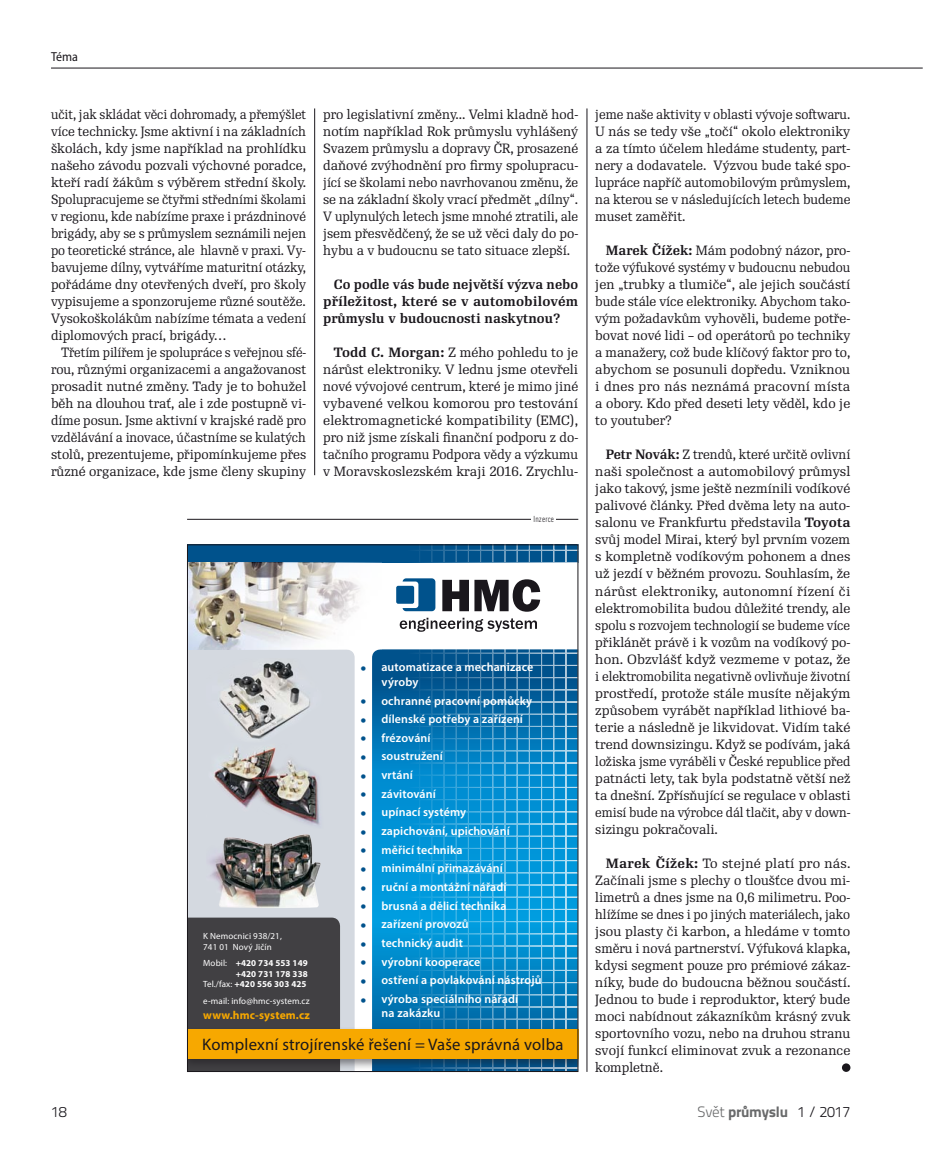
<style>
.page{position:relative;width:927px;height:1174px;background:#fff}
.page>*{position:absolute;margin:0;border:0;box-sizing:border-box;transform-origin:0 0}
.t1{font:16.65px "Myriad Pro";letter-spacing:.01em;color:#1a171c}
.t2{font:800 15px "Titillium Text 22 L";letter-spacing:-.02em;color:#696a6b}
.t3{font:300 15px "Titillium Text 22 L";color:#1a171c}
.t4{font:13.05px/17px "Re Public";color:#1a171c;text-align:justify}
.t5{font:13.05px/17px "Re Public";color:#1a171c;text-align:justify;scale:.96 1}
.t6{font:13.05px/17px "Re Public";color:#1a171c;text-align:justify;scale:.93 1}
.t7{font:13.05px/17px "Re Public";color:#1a171c;text-align:justify;scale:.95 1}
.t8{font:700 13.05px/17px "Re Public";color:#1a171c;text-align:justify}
.t9{font:semi-condensed 13.05px "Myriad Pro";color:#1a171c}
.t10{font:600 12px/14.4px "Myriad Pro";letter-spacing:.01em;color:#fff}
.t11{font:700 11.55px "Myriad Pro";letter-spacing:.01em;color:#f7a800}
.t12{font:9px/10.8px "Myriad Pro";letter-spacing:.01em;color:#fff}
.t13{font:700 9px/10.8px "Myriad Pro";letter-spacing:.01em;color:#fff;text-align:right}
.t14{font:300 condensed 9px "DIN Next LT Pro";letter-spacing:.02em;color:#1a171c}
.s1{font-weight:700}
.s2{font-weight:400;font-size:21px;color:#00528c}
.s3{font-weight:400}
.s4{font-weight:300}
.s5{font-weight:300;color:#1a171c}
</style>
<div class="page">
<hr style="left:51px;top:68px;width:872px;height:1px;background:#1a171c">
<div style="left:842px;top:1063px;width:8px;height:8px;background:#1a171c;border-radius:50%"></div>
<hr style="left:314px;top:108px;width:1px;height:367px;background:#1a171c">
<hr style="left:587px;top:108px;width:1px;height:963px;background:#1a171c">
<div style="left:189px;top:649px;width:166px;height:376px;background:#d4d9e0"></div>
<div style="left:187px;top:544px;width:391px;height:18px;background:#00528c"></div>
<div style="left:189px;top:917px;width:151px;height:108px;background:#414043"></div>
<svg style="left:372px;top:649px;width:35px;height:376px;background:#0181c2"></svg>
<svg style="left:400px;top:618px;width:137px;height:14px"></svg>
<svg style="left:442px;top:579px;width:98px;height:32px"></svg>
<svg style="left:396px;top:578px;width:39px;height:33px"></svg>
<svg style="left:407px;top:649px;width:169px;height:376px;background:#158bc6"></svg>
<svg style="left:407px;top:546px;width:169px;height:17px"></svg>
<img style="left:189px;top:562px;width:193px;height:87px">
<img style="left:206px;top:658px;width:121px;height:170px">
<img style="left:206px;top:831px;width:121px;height:80px">
<div style="left:187px;top:1025px;width:391px;height:46px;background:#1a171c;opacity:.5"></div>
<div style="left:187px;top:1029px;width:391px;height:30px;background:#f7a800"></div>
<hr style="left:187px;top:519px;width:391px;height:1px;background:#1a171c">
<div style="left:531px;top:510px;width:25px;height:17px;background:#fff"></div>
<p class="t9" style="left:51px;top:49px;width:28px">Téma</p>
<p class="t6" style="left:51px;top:106px;width:276px">učit, jak skládat věci dohromady, a přemýšlet více technicky. Jsme aktivní i na základních školách, kdy jsme například na prohlídku našeho závodu pozvali výchovné poradce, kteří radí žákům s výběrem střední školy.<br>Spolupracujeme se čtyřmi středními školami v regionu, kde nabízíme praxe i prázdninové brigády, aby se s průmyslem seznámili nejen po teoretické stránce, ale hlavně v praxi. Vy&shy;bavujeme dílny, vytváříme maturitní otázky, pořádáme dny otevřených dveří, pro školy vypisujeme a sponzorujeme různé soutěže.<br>Vysokoškolákům nabízíme témata a vedení diplomových prací, brigády…</p>
<p class="t6" style="left:51px;top:344px;width:276px;text-indent:11px">Třetím pilířem je spolupráce s veřejnou sfé&shy;rou, různými organizacemi a angažovanost prosadit nutné změny. Tady je to bohužel běh na dlouhou trať, ale i zde postupně vi&shy;díme posun. Jsme aktivní v krajské radě pro vzdělávání a inovace, účastníme se kulatých stolů, prezentujeme, připomínkujeme přes různé organizace, kde jsme členy skupiny</p>
<p class="t4" style="left:323px;top:106px;width:257px">pro legislativní změny... Velmi kladně hod&shy;notím například Rok průmyslu vyhlášený Svazem průmyslu a dopravy ČR, prosazené daňové zvýhodnění pro firmy spolupracu&shy;jící se školami nebo navrhovanou změnu, že se na základní školy vrací předmět „dílny“.<br>V uplynulých letech jsme mnohé ztratili, ale jsem přesvědčený, že se už věci daly do po&shy;hybu a v budoucnu se tato situace zlepší.</p>
<p class="t8" style="left:323px;top:276px;width:257px;text-indent:11px">Co podle vás bude největší výzva nebo příležitost, které se v automobilovém průmyslu v budoucnosti naskytnou?</p>
<p class="t4" style="left:323px;top:344px;width:257px;text-indent:11px"><span class="s1">Todd C. Morgan:</span> Z mého pohledu to je nárůst elektroniky. V lednu jsme otevřeli nové vývojové centrum, které je mimo jiné vybavené velkou komorou pro testování elektromagnetické kompatibility (EMC), pro niž jsme získali finanční podporu z do&shy;tačního programu Podpora vědy a výzkumu v Moravskoslezském kraji 2016. Zrychlu-</p>
<p class="t14" style="left:533px;top:513px;width:22px">Inzerce</p>
<p class="t10" style="left:382px;top:660px;width:153px;text-indent:-21px"><span class="s2">•</span> automatizace a mechanizace výroby</p>
<p class="t10" style="left:360px;top:693px;width:173px"><span class="s2">•</span> ochranné pracovní pomůcky</p>
<p class="t10" style="left:360px;top:711px;width:164px"><span class="s2">•</span> dílenské potřeby a zařízení</p>
<p class="t10" style="left:360px;top:730px;width:72px"><span class="s2">•</span> frézování</p>
<p class="t10" style="left:360px;top:749px;width:84px"><span class="s2">•</span> soustružení</p>
<p class="t10" style="left:360px;top:767px;width:54px"><span class="s2">•</span> vrtání</p>
<p class="t10" style="left:360px;top:786px;width:77px"><span class="s2">•</span> závitování</p>
<p class="t10" style="left:360px;top:805px;width:107px"><span class="s2">•</span> upínací systémy</p>
<p class="t10" style="left:360px;top:823px;width:151px"><span class="s2">•</span> zapichování, upichování</p>
<p class="t10" style="left:360px;top:842px;width:104px"><span class="s2">•</span> měřicí technika</p>
<p class="t10" style="left:360px;top:861px;width:144px"><span class="s2">•</span> minimální přimazávání</p>
<p class="t10" style="left:360px;top:879px;width:148px"><span class="s2">•</span> ruční a montážní nářadí</p>
<p class="t10" style="left:360px;top:898px;width:148px"><span class="s2">•</span> brusná a dělicí technika</p>
<p class="t10" style="left:360px;top:917px;width:110px"><span class="s2">•</span> zařízení provozů</p>
<p class="t10" style="left:360px;top:935px;width:104px"><span class="s2">•</span> technický audit</p>
<p class="t10" style="left:360px;top:954px;width:122px"><span class="s2">•</span> výrobní kooperace</p>
<p class="t10" style="left:360px;top:972px;width:183px"><span class="s2">•</span> ostření a povlakování nástrojů</p>
<p class="t10" style="left:382px;top:991px;width:138px;text-indent:-21px"><span class="s2">•</span> výroba speciálního nářadí na zakázku</p>
<p class="t12" style="left:203px;top:930px;width:80px">K Nemocnici 938/21,<br>741 01 Nový Jičín</p>
<p class="t13" style="left:203px;top:957px;width:106px"><span class="s3">Mobil:</span> +420 734 553 149 +420 731 178 338<br><span class="s3">Tel./fax:</span> +420 556 303 425</p>
<p class="t12" style="left:203px;top:995px;width:108px">e-mail: info@hmc-system.cz</p>
<p class="t11" style="left:203px;top:1007px;width:108px">www.hmc-system.cz</p>
<p class="t1" style="left:202px;top:1033px;width:363px">Komplexní strojírenské řešení = Vaše správná volba</p>
<p class="t7" style="left:595px;top:106px;width:270px">jeme naše aktivity v oblasti vývoje softwaru.<br>U nás se tedy vše „točí“ okolo elektroniky a za tímto účelem hledáme studenty, part&shy;nery a dodavatele. Výzvou bude také spo&shy;lupráce napříč automobilovým průmyslem, na kterou se v následujících letech budeme muset zaměřit.</p>
<p class="t4" style="left:595px;top:242px;width:257px;text-indent:11px"><span class="s1">Marek Čížek:</span> Mám podobný názor, pro&shy;tože výfukové systémy v budoucnu nebudou jen „trubky a tlumiče“, ale jejich součástí bude stále více elektroniky. Abychom tako&shy;vým požadavkům vyhověli, budeme potře&shy;bovat nové lidi – od operátorů po techniky a manažery, což bude klíčový faktor pro to, abychom se posunuli dopředu. Vzniknou i dnes pro nás neznámá pracovní místa a obory. Kdo před deseti lety věděl, kdo je to youtuber?</p>
<p class="t5" style="left:595px;top:446px;width:267px;text-indent:11px"><span class="s1">Petr Novák:</span> Z trendů, které určitě ovlivní naši společnost a automobilový průmysl jako takový, jsme ještě nezmínili vodíkové palivové články. Před dvěma lety na auto&shy;salonu ve Frankfurtu představila <span class="s1">Toyota </span>svůj model Mirai, který byl prvním vozem s kompletně vodíkovým pohonem a dnes už jezdí v běžném provozu. Souhlasím, že nárůst elektroniky, autonomní řízení či elektromobilita budou důležité trendy, ale spolu s rozvojem technologií se budeme více přiklánět právě i k vozům na vodíkový po&shy;hon. Obzvlášť když vezmeme v potaz, že i elektromobilita negativně ovlivňuje životní prostředí, protože stále musíte nějakým způsobem vyrábět například lithiové ba&shy;terie a následně je likvidovat. Vidím také trend downsizingu. Když se podívám, jaká ložiska jsme vyráběli v České republice před patnácti lety, tak byla podstatně větší než ta dnešní. Zpřísňující se regulace v oblasti emisí bude na výrobce dál tlačit, aby v down&shy;sizingu pokračovali.</p>
<p class="t4" style="left:595px;top:854px;width:257px;text-indent:11px"><span class="s1">Marek Čížek:</span> To stejné platí pro nás.<br>Začínali jsme s plechy o tloušťce dvou mi&shy;limetrů a dnes jsme na 0,6 milimetru. Poo&shy;hlížíme se dnes i po jiných materiálech, jako jsou plasty či karbon, a hledáme v tomto směru i nová partnerství. Výfuková klapka, kdysi segment pouze pro prémiové zákaz&shy;níky, bude do budoucna běžnou součástí.<br>Jednou to bude i reproduktor, který bude moci nabídnout zákazníkům krásný zvuk sportovního vozu, nebo na druhou stranu svojí funkcí eliminovat zvuk a rezonance kompletně.</p>
<p class="t3" style="left:51px;top:1101px;width:17px">18</p>
<p class="t2" style="left:698px;top:1100px;width:154px"><span class="s4">Svět</span> průmyslu <span class="s5">1 / 2017</span></p>
</div>
